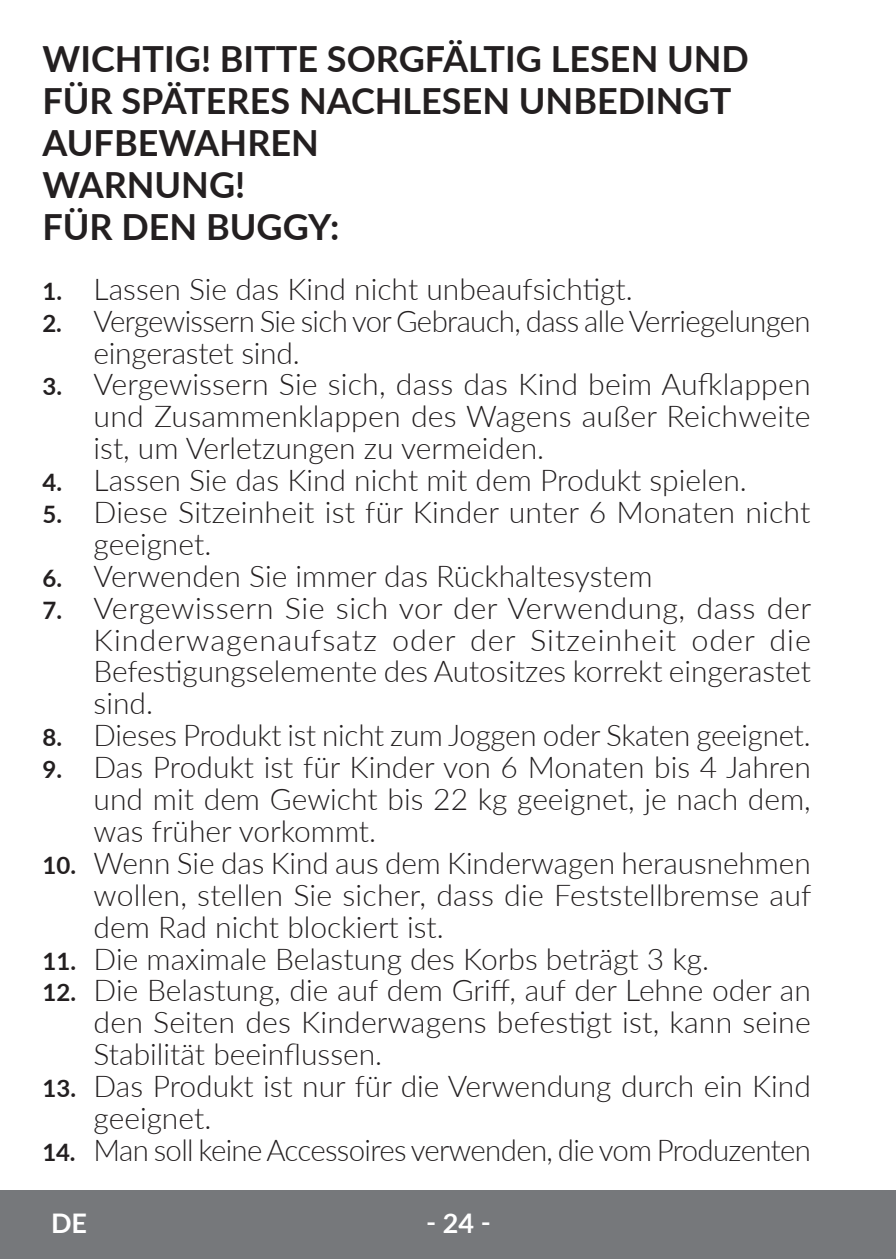
<style>
.page{position:relative;width:896px;height:1259px;background:#fff}
.page>*{position:absolute;margin:0;border:0;box-sizing:border-box;transform-origin:0 0}
.t1{font:700 36px/42px "Lato";color:#231f20}
.t2{font:300 30px/31.8px "Lato";color:#231f20;text-align:justify}
.t3{font:300 30px/31.8px "Lato";letter-spacing:-.02em;color:#231f20}
.t4{font:700 27px "Lato";color:#fff}
.s1{font-weight:700;font-size:24px}
</style>
<div class="page">
<div style="left:0;top:1190px;width:895px;height:69px;background:#76787b"></div>
<p class="t1" style="left:43px;top:36px;width:708px">WICHTIG! BITTE SORGFÄLTIG LESEN UND<br>FÜR SPÄTERES NACHLESEN UNBEDINGT<br>AUFBEWAHREN<br>WARNUNG!<br>FÜR DEN BUGGY:</p>
<p class="t2" style="left:43px;top:272px;width:591px"><span class="s1">1.</span> Lassen Sie das Kind nicht unbeaufsichtigt.</p>
<p class="t3" style="left:94px;top:304px;width:718px;text-indent:-51px"><span class="s1">2.</span> Vergewissern Sie sich vor Gebrauch, dass alle Verriegelungen eingerastet sind.</p>
<p class="t2" style="left:94px;top:368px;width:718px;text-indent:-51px"><span class="s1">3.</span> Vergewissern Sie sich, dass das Kind beim Aufklappen und Zusammenklappen des Wagens außer Reichweite ist, um Verletzungen zu vermeiden.</p>
<p class="t2" style="left:43px;top:463px;width:705px"><span class="s1">4.</span> Lassen Sie das Kind nicht mit dem Produkt spielen.</p>
<p class="t2" style="left:94px;top:495px;width:718px;text-indent:-51px"><span class="s1">5.</span> Diese Sitzeinheit ist für Kinder unter 6 Monaten nicht geeignet.</p>
<p class="t2" style="left:43px;top:559px;width:611px"><span class="s1">6.</span> Verwenden Sie immer das Rückhaltesystem</p>
<p class="t2" style="left:94px;top:591px;width:719px;text-indent:-51px"><span class="s1">7.</span> Vergewissern Sie sich vor der Verwendung, dass der Kinderwagenaufsatz oder der Sitzeinheit oder die Befestigungselemente des Autositzes korrekt eingerastet sind.</p>
<p class="t2" style="left:43px;top:718px;width:769px"><span class="s1">8.</span> Dieses Produkt ist nicht zum Joggen oder Skaten geeignet.</p>
<p class="t2" style="left:94px;top:750px;width:718px;text-indent:-51px"><span class="s1">9.</span> Das Produkt ist für Kinder von 6 Monaten bis 4 Jahren und mit dem Gewicht bis 22 kg geeignet, je nach dem, was früher vorkommt.</p>
<p class="t2" style="left:94px;top:846px;width:719px;text-indent:-51px"><span class="s1">10.</span> Wenn Sie das Kind aus dem Kinderwagen herausnehmen wollen, stellen Sie sicher, dass die Feststellbremse auf dem Rad nicht blockiert ist.</p>
<p class="t2" style="left:43px;top:942px;width:668px"><span class="s1">11.</span> Die maximale Belastung des Korbs beträgt 3 kg.</p>
<p class="t2" style="left:94px;top:974px;width:718px;text-indent:-51px"><span class="s1">12.</span> Die Belastung, die auf dem Griff, auf der Lehne oder an den Seiten des Kinderwagens befestigt ist, kann seine Stabilität beeinflussen.</p>
<p class="t2" style="left:94px;top:1069px;width:718px;text-indent:-51px"><span class="s1">13.</span> Das Produkt ist nur für die Verwendung durch ein Kind geeignet.</p>
<p class="t3" style="left:43px;top:1133px;width:770px"><span class="s1">14.</span> Man soll keine Accessoires verwenden, die vom Produzenten</p>
<p class="t4" style="left:51px;top:1203px;width:38px">DE</p>
<p class="t4" style="left:426px;top:1203px;width:66px">‑ 24 ‑</p>
</div>
